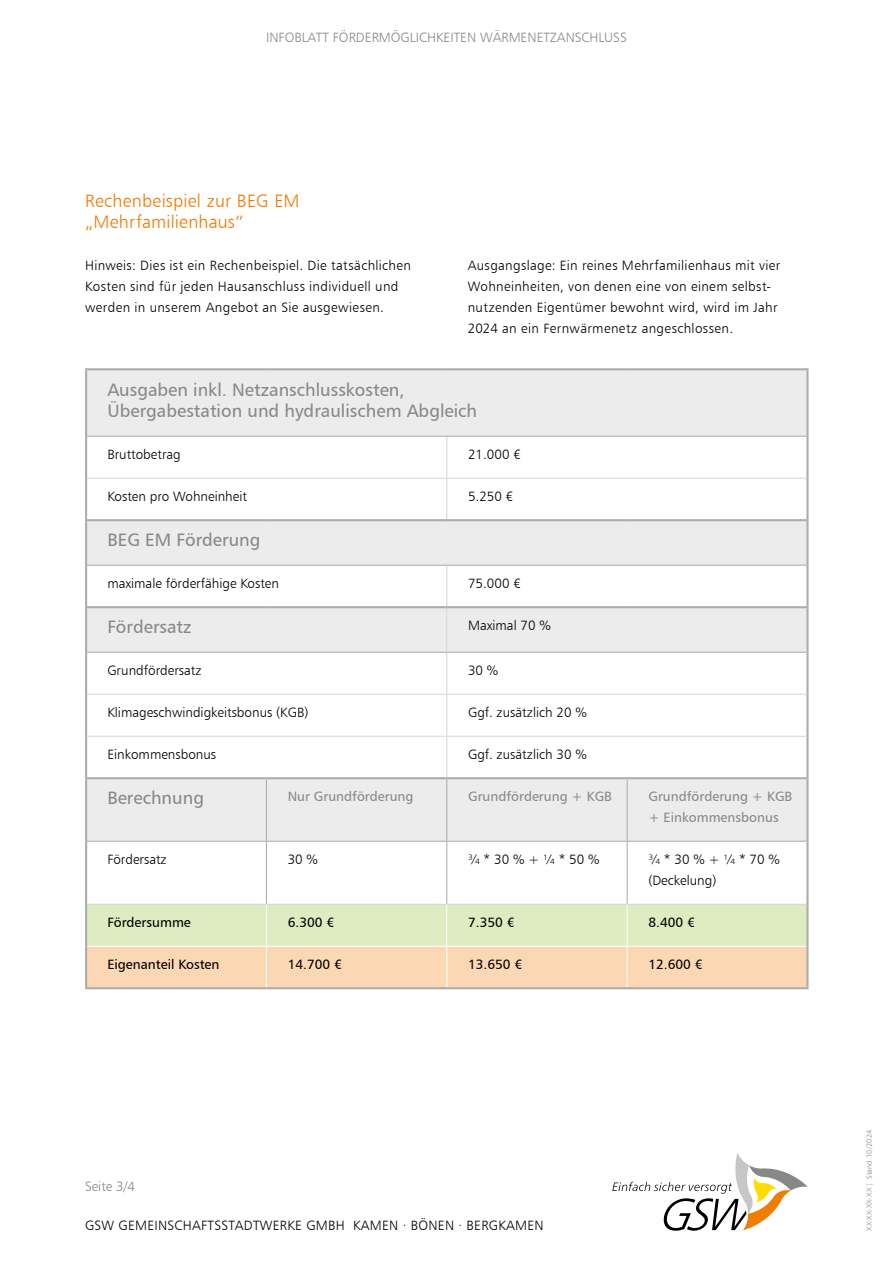
<style>
.page{position:relative;width:893px;height:1263px;background:#fff}
.page>*{position:absolute;margin:0;border:0;box-sizing:border-box;transform-origin:0 0}
.t1{font:18px/21px "Humanist 777 BT Roman B";color:#878988}
.t2{font:18px/21px "Humanist 777 BT Light B";letter-spacing:.01em;color:#f17900}
.t3{font:13.5px/21px "Humanist 777 BT Light B";letter-spacing:.02em;color:#000}
.t4{font:13.5px/21px "Humanist 777 BT Light B";color:#000}
.t5{font:13.5px/21px "Humanist 777 BT Roman B";color:#878988}
.t6{font:13.5px "Humanist 777 BT Roman B";color:#000}
.t7{font:13.5px "Humanist 777 BT Light B";color:#878988}
.t8{font:7.5px "Humanist 777 BT Light B";letter-spacing:.02em;color:#878988}
</style>
<div class="page">
<svg style="left:612px;top:1153px;width:196px;height:78px"></svg>
<svg style="left:87px;top:370px;width:719px;height:471px"></svg>
<svg style="left:87px;top:905px;width:719px;height:82px;background:#ece1ba"></svg>
<hr style="left:446px;top:437px;width:1px;height:41px;background:#d6d8d5">
<hr style="left:87px;top:478px;width:179px;height:1px;background:#d6d8d5">
<hr style="left:266px;top:478px;width:181px;height:1px;background:#d6d8d5">
<hr style="left:447px;top:478px;width:180px;height:1px;background:#d6d8d5">
<hr style="left:446px;top:479px;width:1px;height:40px;background:#d6d8d5">
<hr style="left:627px;top:478px;width:179px;height:1px;background:#d6d8d5">
<hr style="left:446px;top:566px;width:1px;height:40px;background:#d6d8d5">
<hr style="left:446px;top:608px;width:1px;height:44px;background:#d6d8d5">
<hr style="left:446px;top:653px;width:1px;height:41px;background:#d6d8d5">
<hr style="left:87px;top:694px;width:179px;height:1px;background:#d6d8d5">
<hr style="left:266px;top:694px;width:181px;height:1px;background:#d6d8d5">
<hr style="left:447px;top:694px;width:180px;height:1px;background:#d6d8d5">
<hr style="left:446px;top:695px;width:1px;height:41px;background:#d6d8d5">
<hr style="left:627px;top:694px;width:179px;height:1px;background:#d6d8d5">
<hr style="left:87px;top:736px;width:179px;height:1px;background:#d6d8d5">
<hr style="left:266px;top:736px;width:181px;height:1px;background:#d6d8d5">
<hr style="left:447px;top:736px;width:180px;height:1px;background:#d6d8d5">
<hr style="left:446px;top:737px;width:1px;height:40px;background:#d6d8d5">
<hr style="left:627px;top:736px;width:179px;height:1px;background:#d6d8d5">
<hr style="left:87px;top:904px;width:179px;height:1px;background:#d6d8d5">
<hr style="left:266px;top:904px;width:181px;height:1px;background:#d6d8d5">
<hr style="left:447px;top:904px;width:180px;height:1px;background:#d6d8d5">
<hr style="left:627px;top:904px;width:179px;height:1px;background:#d6d8d5">
<hr style="left:85px;top:606px;width:181px;height:2px;background:#acadac">
<hr style="left:266px;top:606px;width:181px;height:2px;background:#acadac">
<hr style="left:447px;top:606px;width:180px;height:2px;background:#acadac">
<hr style="left:627px;top:606px;width:181px;height:2px;background:#acadac">
<hr style="left:85px;top:519px;width:181px;height:2px;background:#acadac">
<hr style="left:266px;top:519px;width:181px;height:2px;background:#acadac">
<hr style="left:447px;top:519px;width:180px;height:2px;background:#acadac">
<hr style="left:627px;top:519px;width:181px;height:2px;background:#acadac">
<hr style="left:85px;top:777px;width:181px;height:2px;background:#acadac">
<hr style="left:266px;top:777px;width:181px;height:2px;background:#acadac">
<hr style="left:447px;top:777px;width:180px;height:2px;background:#acadac">
<hr style="left:627px;top:777px;width:181px;height:2px;background:#acadac">
<hr style="left:266px;top:905px;width:1px;height:41px;background:#fff">
<hr style="left:446px;top:905px;width:1px;height:41px;background:#fff">
<hr style="left:627px;top:905px;width:1px;height:41px;background:#fff">
<hr style="left:87px;top:946px;width:179px;height:1px;background:#fff">
<hr style="left:266px;top:946px;width:181px;height:1px;background:#fff">
<hr style="left:266px;top:947px;width:1px;height:40px;background:#fff">
<hr style="left:447px;top:946px;width:180px;height:1px;background:#fff">
<hr style="left:446px;top:947px;width:1px;height:40px;background:#fff">
<hr style="left:627px;top:946px;width:179px;height:1px;background:#fff">
<hr style="left:627px;top:947px;width:1px;height:40px;background:#fff">
<hr style="left:87px;top:436px;width:179px;height:1px;background:#acadac">
<hr style="left:266px;top:436px;width:181px;height:1px;background:#acadac">
<hr style="left:447px;top:436px;width:180px;height:1px;background:#acadac">
<hr style="left:627px;top:436px;width:179px;height:1px;background:#acadac">
<hr style="left:87px;top:565px;width:179px;height:1px;background:#acadac">
<hr style="left:266px;top:565px;width:181px;height:1px;background:#acadac">
<hr style="left:447px;top:565px;width:180px;height:1px;background:#acadac">
<hr style="left:627px;top:565px;width:179px;height:1px;background:#acadac">
<hr style="left:87px;top:652px;width:179px;height:1px;background:#acadac">
<hr style="left:266px;top:652px;width:181px;height:1px;background:#acadac">
<hr style="left:447px;top:652px;width:180px;height:1px;background:#acadac">
<hr style="left:627px;top:652px;width:179px;height:1px;background:#acadac">
<hr style="left:87px;top:841px;width:179px;height:1px;background:#acadac">
<hr style="left:266px;top:841px;width:181px;height:1px;background:#acadac">
<hr style="left:447px;top:841px;width:180px;height:1px;background:#acadac">
<hr style="left:627px;top:841px;width:179px;height:1px;background:#acadac">
<hr style="left:266px;top:779px;width:1px;height:62px;background:#acadac">
<hr style="left:446px;top:779px;width:1px;height:62px;background:#acadac">
<hr style="left:627px;top:779px;width:1px;height:62px;background:#acadac">
<hr style="left:266px;top:842px;width:1px;height:62px;background:#acadac">
<hr style="left:446px;top:842px;width:1px;height:62px;background:#acadac">
<hr style="left:627px;top:842px;width:1px;height:62px;background:#acadac">
<hr style="left:85px;top:368px;width:181px;height:2px;background:#acadac">
<hr style="left:85px;top:370px;width:2px;height:66px;background:#acadac">
<hr style="left:266px;top:368px;width:181px;height:2px;background:#acadac">
<hr style="left:447px;top:368px;width:180px;height:2px;background:#acadac">
<hr style="left:627px;top:368px;width:181px;height:2px;background:#acadac">
<hr style="left:806px;top:370px;width:2px;height:66px;background:#acadac">
<hr style="left:85px;top:436px;width:2px;height:42px;background:#acadac">
<hr style="left:806px;top:436px;width:2px;height:42px;background:#acadac">
<hr style="left:85px;top:478px;width:2px;height:41px;background:#acadac">
<hr style="left:806px;top:478px;width:2px;height:41px;background:#acadac">
<hr style="left:85px;top:521px;width:2px;height:44px;background:#acadac">
<hr style="left:806px;top:521px;width:2px;height:44px;background:#acadac">
<hr style="left:85px;top:565px;width:2px;height:41px;background:#acadac">
<hr style="left:806px;top:565px;width:2px;height:41px;background:#acadac">
<hr style="left:85px;top:608px;width:2px;height:44px;background:#acadac">
<hr style="left:806px;top:608px;width:2px;height:44px;background:#acadac">
<hr style="left:85px;top:652px;width:2px;height:42px;background:#acadac">
<hr style="left:806px;top:652px;width:2px;height:42px;background:#acadac">
<hr style="left:85px;top:694px;width:2px;height:42px;background:#acadac">
<hr style="left:806px;top:694px;width:2px;height:42px;background:#acadac">
<hr style="left:85px;top:736px;width:2px;height:41px;background:#acadac">
<hr style="left:806px;top:736px;width:2px;height:41px;background:#acadac">
<hr style="left:85px;top:779px;width:2px;height:62px;background:#acadac">
<hr style="left:806px;top:779px;width:2px;height:62px;background:#acadac">
<hr style="left:85px;top:841px;width:2px;height:63px;background:#acadac">
<hr style="left:806px;top:841px;width:2px;height:63px;background:#acadac">
<hr style="left:85px;top:904px;width:2px;height:42px;background:#acadac">
<hr style="left:806px;top:904px;width:2px;height:42px;background:#acadac">
<hr style="left:85px;top:946px;width:2px;height:41px;background:#acadac">
<hr style="left:806px;top:946px;width:2px;height:41px;background:#acadac">
<hr style="left:85px;top:987px;width:181px;height:2px;background:#acadac">
<hr style="left:266px;top:987px;width:181px;height:2px;background:#acadac">
<hr style="left:447px;top:987px;width:180px;height:2px;background:#acadac">
<hr style="left:627px;top:987px;width:181px;height:2px;background:#acadac">
<p class="t7" style="left:266px;top:29px;width:362px">INFOBLATT FÖRDERMÖGLICHKEITEN WÄRMENETZANSCHLUSS</p>
<h1 class="t2" style="left:85px;top:190px;width:216px">Rechenbeispiel zur BEG EM „Mehrfamilienhaus“</h1>
<p class="t3" style="left:85px;top:255px;width:328px">Hinweis: Dies ist ein Rechenbeispiel. Die tatsächlichen<br>Kosten sind für jeden Hausanschluss individuell und werden in unserem Angebot an Sie ausgewiesen.</p>
<p class="t3" style="left:468px;top:255px;width:314px">Ausgangslage: Ein reines Mehrfamilienhaus mit vier Wohneinheiten, von denen eine von einem selbst&shy;nutzenden Eigentümer bewohnt wird, wird im Jahr 2024 an ein Fernwärmenetz angeschlossen.</p>
<h1 class="t1" style="left:107px;top:379px;width:371px">Ausgaben inkl. Netzanschlusskosten,<br>Übergabestation und hydraulischem Abgleich</h1>
<p class="t4" style="left:107px;top:444px;width:75px">Bruttobetrag</p>
<p class="t3" style="left:468px;top:444px;width:54px">21.000 €</p>
<p class="t4" style="left:107px;top:486px;width:141px">Kosten pro Wohneinheit</p>
<p class="t3" style="left:468px;top:486px;width:47px">5.250 €</p>
<h1 class="t1" style="left:107px;top:529px;width:155px">BEG EM Förderung</h1>
<p class="t4" style="left:107px;top:573px;width:173px">maximale förderfähige Kosten</p>
<p class="t3" style="left:468px;top:573px;width:54px">75.000 €</p>
<h1 class="t1" style="left:107px;top:616px;width:86px">Fördersatz</h1>
<p class="t4" style="left:468px;top:615px;width:84px">Maximal 70 %</p>
<p class="t4" style="left:107px;top:660px;width:96px">Grundfördersatz</p>
<p class="t3" style="left:468px;top:660px;width:32px">30 %</p>
<p class="t4" style="left:107px;top:702px;width:203px">Klimageschwindigkeitsbonus (KGB)</p>
<p class="t4" style="left:468px;top:702px;width:120px">Ggf. zusätzlich 20 %</p>
<p class="t4" style="left:107px;top:744px;width:110px">Einkommensbonus</p>
<p class="t4" style="left:468px;top:744px;width:120px">Ggf. zusätzlich 30 %</p>
<h1 class="t1" style="left:107px;top:787px;width:98px">Berechnung</h1>
<p class="t5" style="left:288px;top:786px;width:127px">Nur Grundförderung</p>
<p class="t5" style="left:468px;top:786px;width:145px">Grundförderung + KGB</p>
<p class="t5" style="left:648px;top:786px;width:145px">Grundförderung + KGB + Einkommensbonus</p>
<p class="t4" style="left:107px;top:849px;width:61px">Fördersatz</p>
<p class="t3" style="left:288px;top:849px;width:32px">30 %</p>
<p class="t3" style="left:468px;top:849px;width:133px">¾ * 30 % + ¼ * 50 %</p>
<p class="t4" style="left:648px;top:849px;width:133px">¾ * 30 % + ¼ * 70 % (Deckelung)</p>
<p class="t6" style="left:107px;top:914px;width:85px">Fördersumme</p>
<p class="t6" style="left:288px;top:914px;width:48px">6.300 €</p>
<p class="t6" style="left:468px;top:914px;width:48px">7.350 €</p>
<p class="t6" style="left:648px;top:914px;width:48px">8.400 €</p>
<p class="t6" style="left:107px;top:956px;width:114px">Eigenanteil Kosten</p>
<p class="t6" style="left:288px;top:956px;width:56px">14.700 €</p>
<p class="t6" style="left:468px;top:956px;width:56px">13.650 €</p>
<p class="t6" style="left:648px;top:956px;width:56px">12.600 €</p>
<p class="t7" style="left:85px;top:1178px;width:52px">Seite 3/4</p>
<p class="t3" style="left:85px;top:1215px;width:460px">GSW GEMEINSCHAFTSSTADTWERKE GMBH KAMEN · BÖNEN · BERGKAMEN</p>
<p class="t8" style="left:864px;top:1231px;width:102px;rotate:-90deg">XX-XX-XX-XX | Stand 10/2024</p>
</div>
